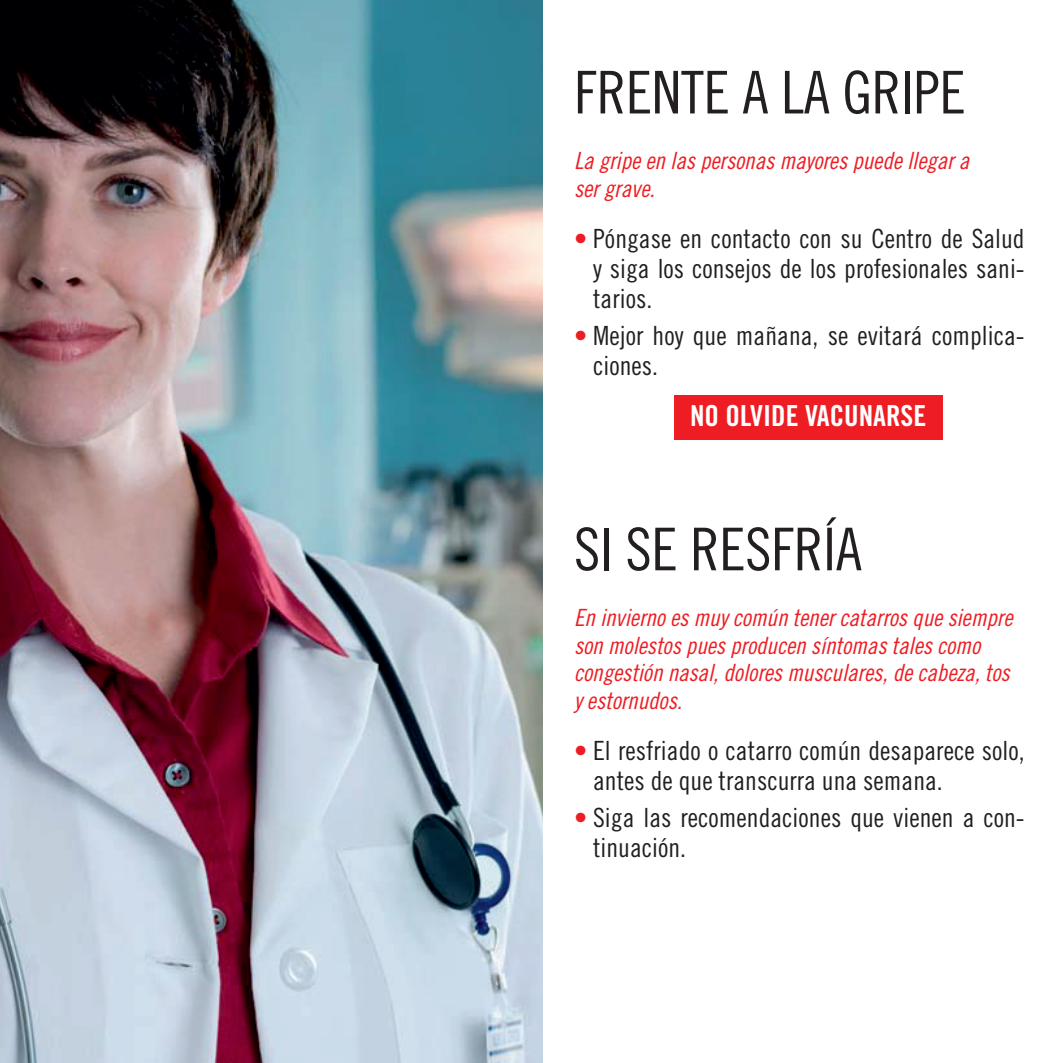
<style>
.page{position:relative;width:1063px;height:1063px;background:#fff}
.page>*{position:absolute;margin:0;border:0;box-sizing:border-box;transform-origin:0 0}
.t1{font:59px "Trade Gothic LT Std Cn 18";letter-spacing:-.005em;color:#231f20}
.t2{font:29px "Trade Gothic LT Std Bd Cn 20";color:#fff}
.t3{font:26.5px/30px "Trade Gothic LT Std Cn 18";color:#231f20}
.t4{font:23.75px/27.5px "Trade Gothic LT Std Cn 18 Obl";letter-spacing:-.005em;color:#ee1d23}
.s1{color:#ee1d23}
</style>
<div class="page">
<img style="left:0;top:0;width:542px;height:1063px">
<div style="left:674px;top:395px;width:268px;height:45px;background:#ee1d23"></div>
<h1 class="t1" style="left:574px;top:57px;width:393px">FRENTE A LA GRIPE</h1>
<p class="t4" style="left:574px;top:148px;width:397px">La gripe en las personas mayores puede llegar a ser grave.</p>
<p class="t3" style="left:593px;top:223px;width:433px;text-align:justify;text-indent:-19px"><span class="s1">•</span> Póngase en contacto con su Centro de Salud y siga los consejos de los profesionales sani&shy;tarios.</p>
<p class="t3" style="left:593px;top:320px;width:433px;text-indent:-19px"><span class="s1">•</span> Mejor hoy que mañana, se evitará complica&shy;ciones.</p>
<p class="t2" style="left:690px;top:398px;width:238px">NO OLVIDE VACUNARSE</p>
<h1 class="t1" style="left:574px;top:514px;width:289px">SI SE RESFRÍA</h1>
<p class="t4" style="left:574px;top:604px;width:440px">En invierno es muy común tener catarros que siempre son molestos pues producen síntomas tales como congestión nasal, dolores musculares, de cabeza, tos y estornudos.</p>
<p class="t3" style="left:593px;top:735px;width:433px;text-indent:-19px"><span class="s1">•</span> El resfriado o catarro común desaparece solo, antes de que transcurra una semana.</p>
<p class="t3" style="left:593px;top:802px;width:433px;text-indent:-19px"><span class="s1">•</span> Siga las recomendaciones que vienen a con&shy;tinuación.</p>
</div>
